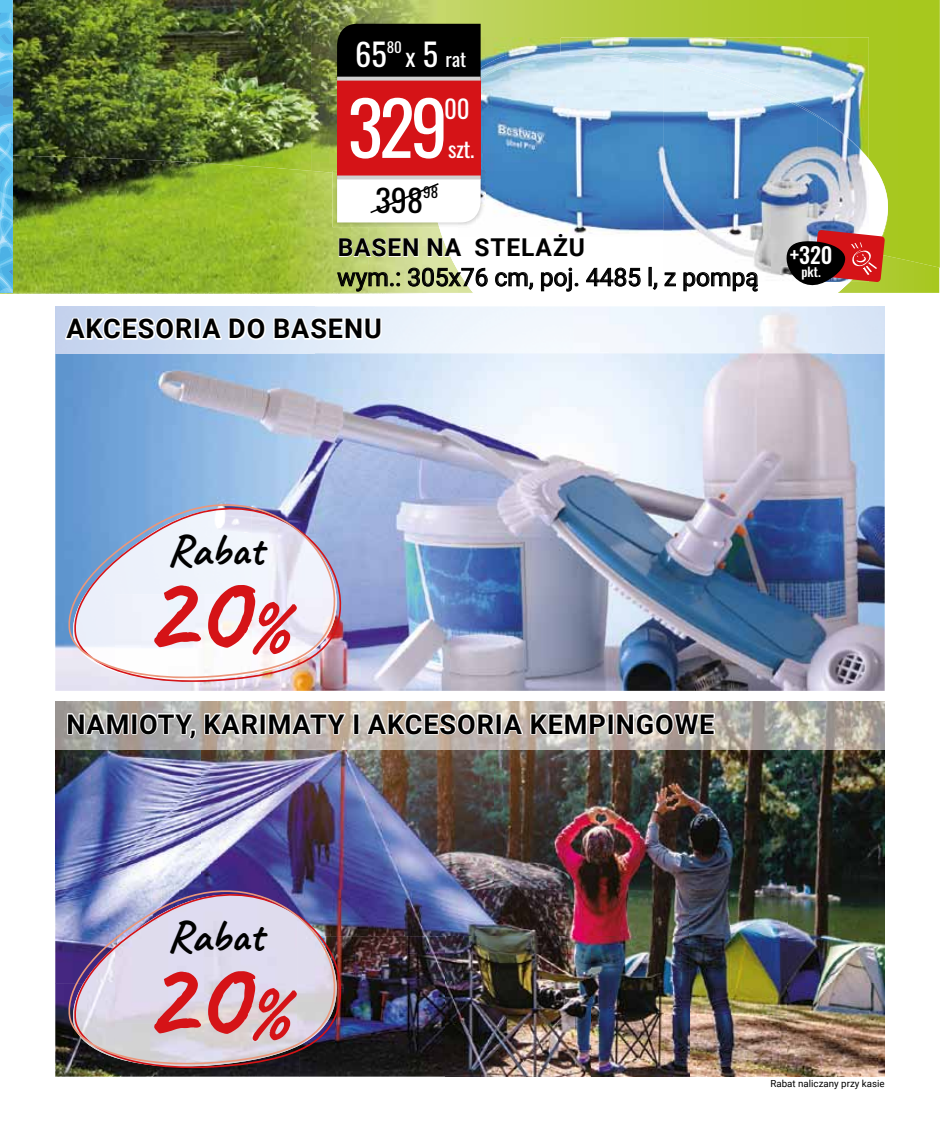
<style>
.page{position:relative;width:940px;height:1132px;background:#fff}
.page>*{position:absolute;margin:0;border:0;box-sizing:border-box;transform-origin:0 0}
.t1{font:700 116.1px "Caveat";color:#d51317}
.t2{font:73.65px "Oswald";color:#fff}
.t3{font:700 44.55px "Caveat";letter-spacing:-.005em;color:#000}
.t4{font:30.75px "Oswald";color:#000;scale:1.05 1}
.t5{font:30.75px "Oswald";color:#fff;scale:1.05 1}
.t6{font:700 27px "Roboto";letter-spacing:.035em;color:#000}
.t7{font:24.9px "Oswald";color:#fff}
.t8{font:24.6px "Roboto";color:#000}
.t9{font:700 24.6px "Roboto";letter-spacing:.035em;color:#000}
.t10{font:500 21.9px "Oswald";color:#fff}
.t11{font:21.45px "Oswald";color:#fff;scale:1.05 1}
.t12{font:18.9px "Oswald";color:#fff;scale:1.05 1}
.t13{font:14.25px "Oswald";color:#000;scale:1.05 1}
.t14{font:14.25px "Oswald";color:#fff;scale:1.05 1}
.t15{font:500 12.75px "Oswald";color:#fff}
.t16{font:9.75px "Roboto";color:#000}
.s1{font-size:24.6px}
.s2{font-size:30.75px}
.s3{font-size:74.25px}
</style>
<div class="page">
<img style="left:560px;top:0;width:225px;height:37px">
<img style="left:0;top:293px;width:422px;height:1px">
<img style="left:14px;top:171px;width:354px;height:122px">
<img style="left:368px;top:227px;width:64px;height:66px">
<img style="left:14px;top:0;width:297px;height:171px">
<img style="left:311px;top:0;width:149px;height:173px">
<img style="left:460px;top:0;width:100px;height:37px">
<svg style="left:0;top:0;width:14px;height:293px;background:#60b6da"></svg>
<img style="left:0;top:85px;width:13px;height:23px">
<img style="left:0;top:176px;width:12px;height:45px">
<svg style="left:432px;top:222px;width:453px;height:148px"></svg>
<img style="left:560px;top:37px;width:225px;height:10px">
<img style="left:480px;top:37px;width:80px;height:10px">
<img style="left:560px;top:47px;width:225px;height:17px">
<img style="left:480px;top:47px;width:80px;height:8px">
<img style="left:458px;top:55px;width:206px;height:227px">
<img style="left:663px;top:64px;width:122px;height:218px">
<img style="left:55px;top:749px;width:732px;height:140px">
<img style="left:787px;top:749px;width:97px;height:327px">
<img style="left:55px;top:889px;width:12px;height:93px">
<img style="left:338px;top:889px;width:351px;height:46px">
<img style="left:689px;top:889px;width:98px;height:187px">
<img style="left:299px;top:935px;width:391px;height:141px">
<img style="left:55px;top:982px;width:49px;height:94px">
<img style="left:104px;top:1068px;width:195px;height:8px">
<svg style="left:338px;top:238px;width:81px;height:19px;background:#d5e1a6"></svg>
<svg style="left:427px;top:238px;width:35px;height:19px"></svg>
<svg style="left:474px;top:233px;width:110px;height:24px"></svg>
<svg style="left:337px;top:272px;width:63px;height:20px"></svg>
<svg style="left:408px;top:267px;width:80px;height:20px"></svg>
<svg style="left:495px;top:272px;width:38px;height:18px"></svg>
<svg style="left:541px;top:267px;width:37px;height:25px"></svg>
<svg style="left:586px;top:267px;width:55px;height:20px"></svg>
<svg style="left:649px;top:267px;width:8px;height:23px"></svg>
<svg style="left:664px;top:272px;width:12px;height:14px"></svg>
<svg style="left:683px;top:272px;width:75px;height:20px"></svg>
<img style="left:332px;top:183px;width:107px;height:44px">
<img style="left:332px;top:171px;width:5px;height:12px">
<img style="left:458px;top:171px;width:27px;height:56px">
<div style="left:337px;top:78px;width:143px;height:101px;background:#d51317"></div>
<svg style="left:337px;top:78px;width:143px;height:3px"></svg>
<svg style="left:337px;top:175px;width:143px;height:47px"></svg>
<div style="left:337px;top:24px;width:143px;height:54px;background:#000"></div>
<img style="left:55px;top:353px;width:829px;height:337px">
<svg style="left:55px;top:305px;width:829px;height:48px"></svg>
<svg style="left:55px;top:701px;width:829px;height:48px;background:#c4beb7"></svg>
<svg style="left:67px;top:495px;width:271px;height:184px;background:#85aad7"></svg>
<svg style="left:73px;top:504px;width:271px;height:178px;fill:#eef1fa"></svg>
<img style="left:67px;top:881px;width:271px;height:184px">
<img style="left:73px;top:890px;width:271px;height:178px">
<img style="left:785px;top:0;width:155px;height:293px">
<p class="t5" style="left:355px;top:27px;width:32px">65</p>
<p class="t14" style="left:387px;top:34px;width:16px">80</p>
<p class="t12" style="left:405px;top:42px;width:59px"><span class="s1">x</span> <span class="s2">5</span> rat</p>
<h2 class="t2" style="left:348px;top:62px;width:101px">329</h2>
<p class="t7" style="left:444px;top:87px;width:27px">00</p>
<p class="t11" style="left:448px;top:130px;width:26px">szt.</p>
<p class="t4" style="left:375px;top:172px;width:47px">398</p>
<p class="t13" style="left:423px;top:180px;width:16px">98</p>
<p class="t9" style="left:338px;top:230px;width:249px">BASEN NA STELAŻU</p>
<p class="t8" style="left:337px;top:260px;width:423px">wym.: 305x76 cm, poj. 4485 l, z pompą</p>
<p class="t6" style="left:66px;top:310px;width:317px">AKCESORIA DO BASENU</p>
<p class="t10" style="left:789px;top:235px;width:44px">+320</p>
<p class="t15" style="left:801px;top:260px;width:21px">pkt.</p>
<h3 class="t3" style="left:167px;top:522px;width:98px">Rabat</h3>
<h1 class="t1" style="left:141px;top:535px;width:150px">20<span class="s3">%</span></h1>
<p class="t6" style="left:66px;top:704px;width:649px">NAMIOTY, KARIMATY I AKCESORIA KEMPINGOWE</p>
<h3 class="t3" style="left:167px;top:907px;width:98px">Rabat</h3>
<h1 class="t1" style="left:141px;top:921px;width:150px">20<span class="s3">%</span></h1>
<p class="t16" style="left:770px;top:1076px;width:116px">Rabat naliczany przy kasie</p>
</div>
